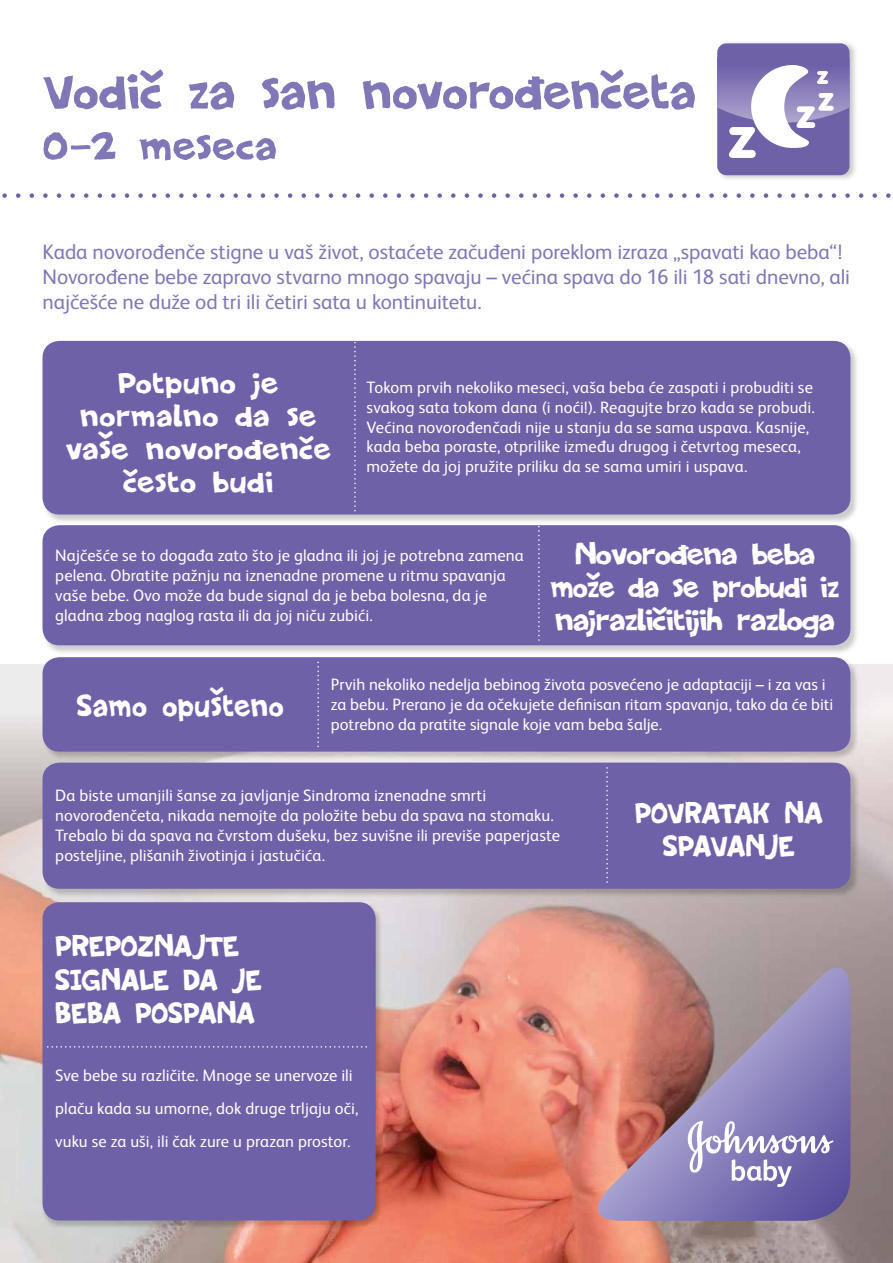
<style>
.page{position:relative;width:893px;height:1263px;background:#fff}
.page>*{position:absolute;margin:0;border:0;box-sizing:border-box;transform-origin:0 0}
.t1{font:67.5px "PF Amateur Flat Solid";letter-spacing:-.005em;color:#7f77b6;scale:.96 1}
.t2{font:54px "PF Amateur Flat Solid";letter-spacing:.005em;color:#7f77b6}
.t3{font:42px "PF Amateur Flat Solid";letter-spacing:.01em;color:#fff;scale:.9 1}
.t4{font:40.5px/33px "PF Amateur Flat Solid";letter-spacing:-.02em;color:#fff;text-align:center}
.t5{font:40.5px/33px "PF Amateur Flat Solid";letter-spacing:-.02em;color:#fff;text-align:center;scale:.9 1}
.t6{font:40.5px/33px "PF Amateur Flat Solid";letter-spacing:.005em;color:#fff;text-align:center}
.t7{font:21px/25.2px "FS Albert Pro";letter-spacing:-.005em;color:#7f77b6}
.t8{font:16.5px/19.8px "FS Albert Pro";letter-spacing:.005em;color:#fff}
</style>
<div class="page">
<img style="left:0;top:664px;width:51px;height:599px">
<img style="left:842px;top:664px;width:51px;height:599px">
<img style="left:368px;top:913px;width:474px;height:350px">
<img style="left:51px;top:1229px;width:317px;height:34px">
<img style="left:42px;top:340px;width:815px;height:182px">
<img style="left:42px;top:525px;width:815px;height:128px">
<img style="left:42px;top:657px;width:817px;height:103px">
<img style="left:42px;top:762px;width:817px;height:136px">
<img style="left:41px;top:902px;width:342px;height:327px">
<div style="left:43px;top:341px;width:807px;height:173px;background:#6f61a8;border-radius:17px"></div>
<div style="left:43px;top:525px;width:807px;height:120px;background:#6f61a8;border-radius:17px"></div>
<div style="left:43px;top:657px;width:807px;height:95px;background:#6f61a8;border-radius:17px"></div>
<div style="left:43px;top:763px;width:807px;height:126px;background:#6f61a8;border-radius:17px"></div>
<div style="left:43px;top:902px;width:333px;height:318px;background:#6f61a8;border-radius:17px"></div>
<svg style="left:354px;top:340px;width:2px;height:171px"></svg>
<svg style="left:538px;top:521px;width:2px;height:120px"></svg>
<svg style="left:317px;top:662px;width:2px;height:85px"></svg>
<svg style="left:606px;top:767px;width:2px;height:116px"></svg>
<svg style="left:47px;top:1046px;width:320px;height:1px"></svg>
<svg style="left:576px;top:968px;width:274px;height:253px"></svg>
<svg style="left:687px;top:1120px;width:147px;height:67px"></svg>
<svg style="left:2px;top:193px;width:889px;height:5px"></svg>
<img style="left:717px;top:42px;width:139px;height:137px">
<div style="left:717px;top:43px;width:132px;height:132px;background:#6f61a8;border-radius:9px"></div>
<svg style="left:717px;top:65px;width:132px;height:93px"></svg>
<h1 class="t1" style="left:43px;top:51px;width:682px">Vodič za san novorođenčeta</h1>
<h2 class="t2" style="left:43px;top:114px;width:236px">0-2 meseca</h2>
<p class="t7" style="left:43px;top:237px;width:809px">Kada novorođenče stigne u vaš život, ostaćete začuđeni poreklom izraza „spavati kao beba“!<br>Novorođene bebe zapravo stvarno mnogo spavaju – većina spava do 16 ili 18 sati dnevno, ali najčešće ne duže od tri ili četiri sata u kontinuitetu.</p>
<h3 class="t6" style="left:65px;top:365px;width:267px">Potpuno je normalno da se vaše novorođenče često budi</h3>
<p class="t8" style="left:367px;top:376px;width:450px">Tokom prvih nekoliko meseci, vaša beba će zaspati i probuditi se svakog sata tokom dana (i noći!). Reagujte brzo kada se probudi.<br>Većina novorođenčadi nije u stanju da se sama uspava. Kasnije, kada beba poraste, otprilike između drugog i četvrtog meseca, možete da joj pružite priliku da se sama umiri i uspava.</p>
<p class="t8" style="left:55px;top:544px;width:470px">Najčešće se to događa zato što je gladna ili joj je potrebna zamena pelena. Obratite pažnju na iznenadne promene u ritmu spavanja vaše bebe. Ovo može da bude signal da je beba bolesna, da je gladna zbog naglog rasta ili da joj niču zubići.</p>
<h3 class="t4" style="left:550px;top:536px;width:291px">Novorođena beba može da se probudi iz najrazličitijih razloga</h3>
<h3 class="t3" style="left:77px;top:681px;width:231px">Samo opušteno</h3>
<p class="t8" style="left:331px;top:673px;width:504px">Prvih nekoliko nedelja bebinog života posvećeno je adaptaciji – i za vas i za bebu. Prerano je da očekujete definisan ritam spavanja, tako da će biti potrebno da pratite signale koje vam beba šalje.</p>
<p class="t8" style="left:55px;top:784px;width:506px">Da biste umanjili šanse za javljanje Sindroma iznenadne smrti novorođenčeta, nikada nemojte da položite bebu da spava na stomaku.<br>Trebalo bi da spava na čvrstom dušeku, bez suvišne ili previše paperjaste posteljine, plišanih životinja i jastučića.</p>
<h3 class="t5" style="left:635px;top:795px;width:210px">POVRATAK NA<br>SPAVANJE</h3>
<h3 class="t5" style="left:55px;top:929px;width:231px;text-align:left">PREPOZNAJTE<br>SIGNALE DA JE<br>BEBA POSPANA</h3>
<p class="t8" style="left:55px;top:1057px;width:305px;line-height:33px">Sve bebe su različite. Mnoge se unervoze ili plaču kada su umorne, dok druge trljaju oči, vuku se za uši, ili čak zure u prazan prostor.</p>
</div>
